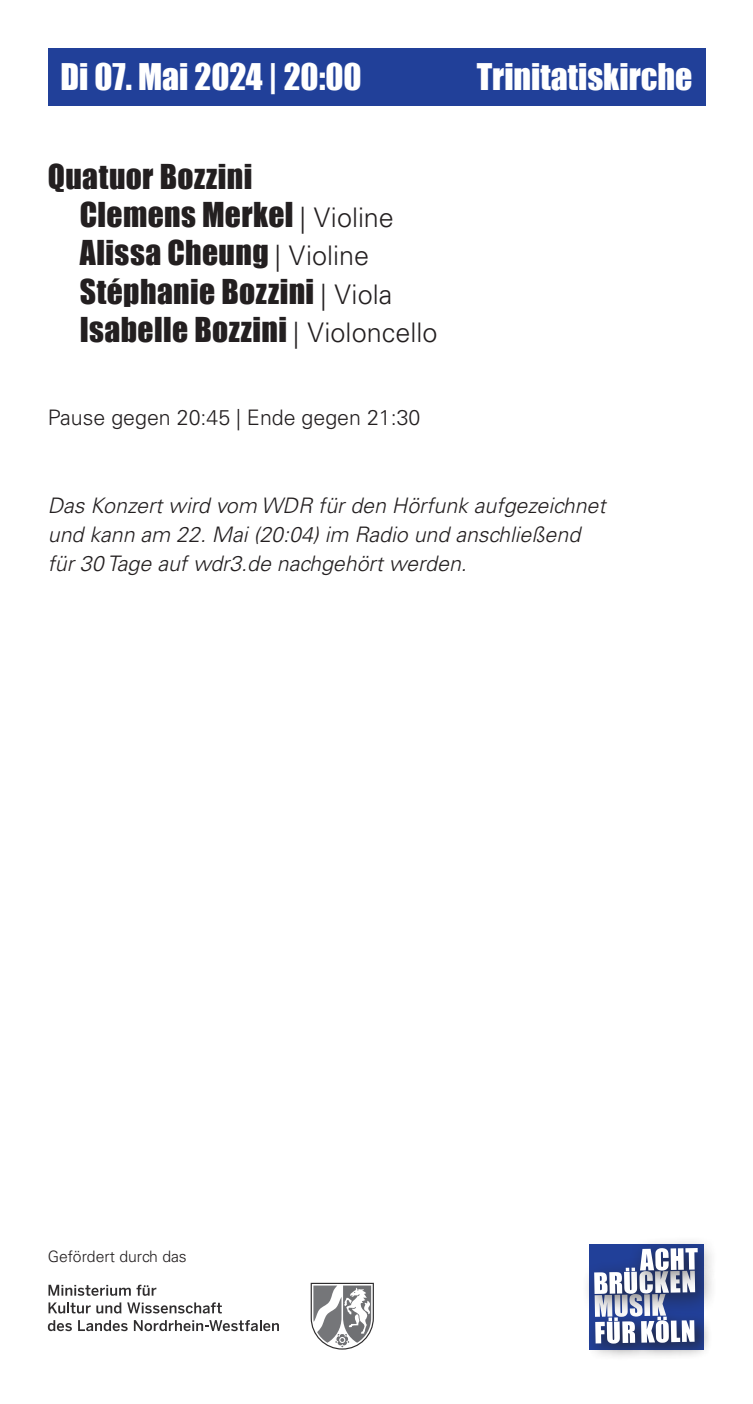
<style>
.page{position:relative;width:753px;height:1404px;background:#fff}
.page>*{position:absolute;margin:0;border:0;box-sizing:border-box;transform-origin:0 0}
.t1{font:33.75px "Impact";color:#fff}
.t2{font:31.5px/38.2px "Impact";letter-spacing:.01em;color:#231f20}
.t3{font:italic 300 21.38px/29px "Univers LT Std";color:#231f20}
.t4{font:300 21.38px "Univers LT Std";color:#231f20}
.t5{font:300 15.75px "Univers LT Std";color:#231f20}
.s1{font-family:"Univers LT Std";font-weight:300;font-size:27px}
</style>
<div class="page">
<div style="left:48px;top:48px;width:657px;height:57px;background:#214099"></div>
<svg style="left:311px;top:1282px;width:63px;height:67px"></svg>
<svg style="left:48px;top:1284px;width:108px;height:11px"></svg>
<svg style="left:48px;top:1302px;width:73px;height:11px"></svg>
<svg style="left:127px;top:1302px;width:95px;height:11px"></svg>
<svg style="left:48px;top:1320px;width:24px;height:10px"></svg>
<svg style="left:78px;top:1320px;width:50px;height:10px"></svg>
<svg style="left:134px;top:1320px;width:145px;height:10px"></svg>
<div style="left:581px;top:1255px;width:136px;height:60px;background:#231f20;opacity:.8"></div>
<div style="left:628px;top:1235px;width:90px;height:57px;background:#231f20;opacity:.8"></div>
<div style="left:587px;top:1307px;width:125px;height:53px;background:#231f20;opacity:.8"></div>
<svg style="left:594px;top:1247px;width:103px;height:96px"></svg>
<h1 class="t1" style="left:61px;top:50px;width:302px">Di 07. Mai 2024 | 20:00</h1>
<h1 class="t1" style="left:476px;top:50px;width:217px">Trinitatiskirche</h1>
<h2 class="t2" style="left:80px;top:157px;width:359px;text-indent:-32px">Quatuor Bozzini<br>Clemens Merkel <span class="s1">| Violine<br></span>Alissa Cheung <span class="s1">| Violine<br></span>Stéphanie Bozzini <span class="s1">| Viola<br></span>Isabelle Bozzini <span class="s1">| Violoncello</span></h2>
<p class="t4" style="left:48px;top:405px;width:374px">Pause gegen 20:45 | Ende gegen 21:30</p>
<p class="t3" style="left:48px;top:490px;width:559px">Das Konzert wird vom WDR für den Hörfunk aufgezeichnet und kann am 22. Mai (20:04) im Radio und anschließend für 30 Tage auf wdr3.de nachgehört werden.</p>
<p class="t5" style="left:48px;top:1247px;width:140px">Gefördert durch das</p>
</div>
